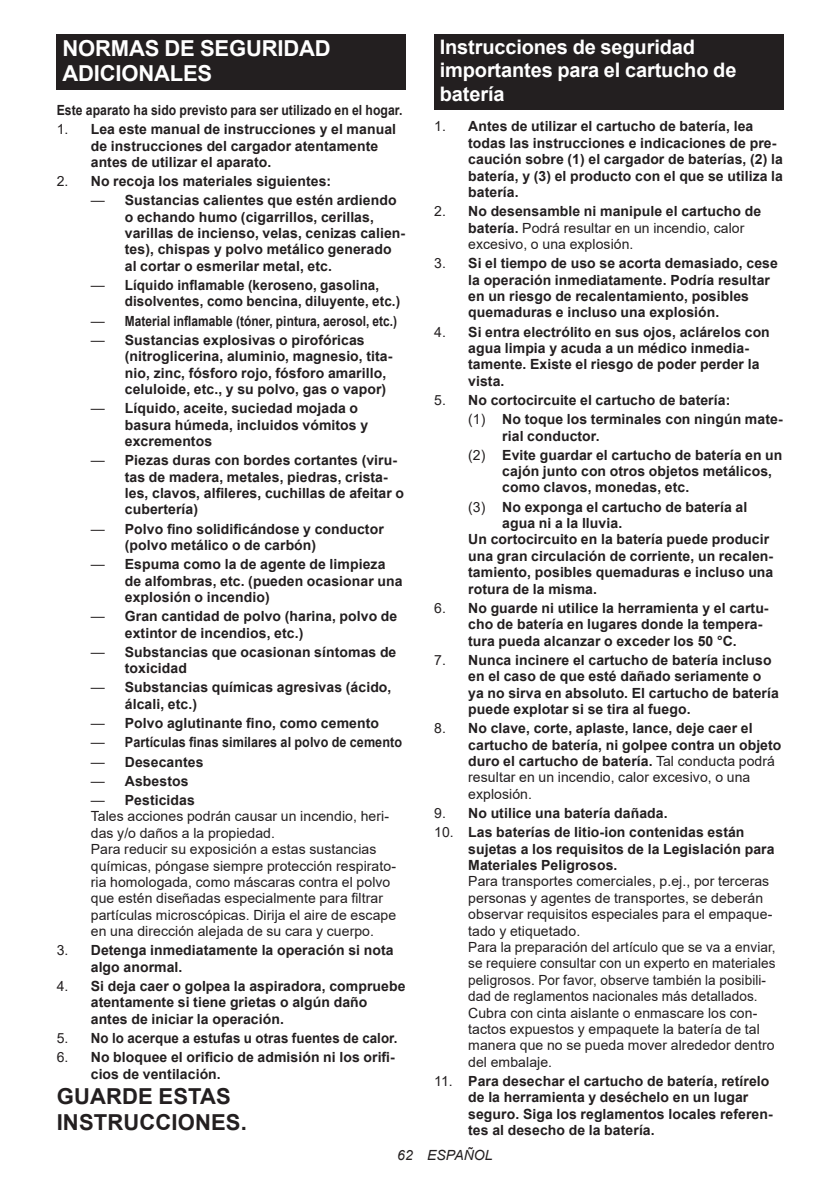
<style>
.page{position:relative;width:840px;height:1191px;background:#fff}
.page>*{position:absolute;margin:0;border:0;box-sizing:border-box;transform-origin:0 0}
.t1{font:700 22px/25.8px "Arial";letter-spacing:-.01em;color:#fff}
.t2{font:700 22px/25.8px "Arial";letter-spacing:.005em;color:#231f20}
.t3{font:700 20px/23.4px "Arial";letter-spacing:-.01em;color:#fff}
.t4{font:700 14px/16.4px "Arial";letter-spacing:.005em;color:#231f20}
.t5{font:14px/16.4px "Arial";letter-spacing:.005em;color:#231f20}
.t6{font:700 14px/16.4px "Arial";letter-spacing:.005em;color:#231f20;scale:.96 1}
.t7{font:700 14px "Arial";letter-spacing:.005em;color:#231f20;scale:.87 1}
.t8{font:700 14px "Arial";letter-spacing:.005em;color:#231f20;scale:.85 1}
.t9{font:700 14px "Arial";letter-spacing:.005em;color:#231f20;scale:.95 1}
.t10{font:700 14px "Arial";letter-spacing:.005em;color:#231f20;scale:.9 1}
.t11{font:italic 14px "Arial";letter-spacing:.005em;color:#231f20}
.s1{font-weight:400}
.s2{font-weight:700}
</style>
<div class="page">
<div style="left:57px;top:34px;width:348px;height:56px;background:#231f20"></div>
<div style="left:434px;top:34px;width:348px;height:75px;background:#231f20"></div>
<h1 class="t1" style="left:62px;top:35px;width:270px">NORMAS DE SEGURIDAD<br>ADICIONALES</h1>
<p class="t7" style="left:57px;top:100px;width:398px">Este aparato ha sido previsto para ser utilizado en el hogar.</p>
<p class="t4" style="left:91px;top:121px;width:306px;text-indent:-34px"><span class="s1">1.</span> Lea este manual de instrucciones y el manual de instrucciones del cargador atentamente antes de utilizar el aparato.</p>
<p class="t4" style="left:57px;top:173px;width:276px"><span class="s1">2.</span> No recoja los materiales siguientes:</p>
<p class="t4" style="left:125px;top:192px;width:281px;text-indent:-34px"><span class="s1">—</span> Sustancias calientes que estén ardiendo o echando humo (cigarrillos, cerillas, varillas de incienso, velas, cenizas calien&shy;tes), chispas y polvo metálico generado al cortar o esmerilar metal, etc.</p>
<p class="t6" style="left:125px;top:277px;width:288px;text-indent:-34px"><span class="s1">—</span> Líquido inflamable (keroseno, gasolina, disolventes, como bencina, diluyente, etc.)</p>
<p class="t8" style="left:91px;top:311px;width:362px"><span class="s1">—</span> Material inflamable (tóner, pintura, aerosol, etc.)</p>
<p class="t4" style="left:125px;top:332px;width:269px;text-indent:-34px"><span class="s1">—</span> Sustancias explosivas o pirofóricas (nitroglicerina, aluminio, magnesio, tita&shy;nio, zinc, fósforo rojo, fósforo amarillo, celuloide, etc., y su polvo, gas o vapor)</p>
<p class="t4" style="left:125px;top:400px;width:245px;text-indent:-34px"><span class="s1">—</span> Líquido, aceite, suciedad mojada o basura húmeda, incluidos vómitos y excrementos</p>
<p class="t4" style="left:125px;top:452px;width:280px;text-indent:-34px"><span class="s1">—</span> Piezas duras con bordes cortantes (viru&shy;tas de madera, metales, piedras, crista&shy;les, clavos, alfileres, cuchillas de afeitar o cubertería)</p>
<p class="t4" style="left:125px;top:521px;width:260px;text-indent:-34px"><span class="s1">—</span> Polvo fino solidificándose y conductor (polvo metálico o de carbón)</p>
<p class="t4" style="left:125px;top:556px;width:279px;text-indent:-34px"><span class="s1">—</span> Espuma como la de agente de limpieza de alfombras, etc. (pueden ocasionar una explosión o incendio)</p>
<p class="t4" style="left:125px;top:608px;width:274px;text-indent:-34px"><span class="s1">—</span> Gran cantidad de polvo (harina, polvo de extintor de incendios, etc.)</p>
<p class="t4" style="left:125px;top:644px;width:273px;text-indent:-34px"><span class="s1">—</span> Substancias que ocasionan síntomas de toxicidad</p>
<p class="t4" style="left:125px;top:679px;width:268px;text-indent:-34px"><span class="s1">—</span> Substancias químicas agresivas (ácido, álcali, etc.)</p>
<p class="t4" style="left:91px;top:715px;width:289px"><span class="s1">—</span> Polvo aglutinante fino, como cemento</p>
<p class="t10" style="left:91px;top:732px;width:347px"><span class="s1">—</span> Partículas finas similares al polvo de cemento</p>
<p class="t4" style="left:91px;top:753px;width:114px"><span class="s1">—</span> Desecantes</p>
<p class="t4" style="left:91px;top:773px;width:99px"><span class="s1">—</span> Asbestos</p>
<p class="t5" style="left:91px;top:791px;width:307px">— <span class="s2">Pesticidas<br></span>Tales acciones podrán causar un incendio, heri&shy;das y/o daños a la propiedad.<br>Para reducir su exposición a estas sustancias químicas, póngase siempre protección respirato&shy;ria homologada, como máscaras contra el polvo que estén diseñadas especialmente para filtrar partículas microscópicas. Dirija el aire de escape en una dirección alejada de su cara y cuerpo.</p>
<p class="t4" style="left:91px;top:942px;width:304px;text-indent:-34px"><span class="s1">3.</span> Detenga inmediatamente la operación si nota algo anormal.</p>
<p class="t4" style="left:91px;top:978px;width:316px;text-indent:-34px"><span class="s1">4.</span> Si deja caer o golpea la aspiradora, compruebe atentamente si tiene grietas o algún daño antes de iniciar la operación.</p>
<p class="t9" style="left:57px;top:1028px;width:360px"><span class="s1">5.</span> No lo acerque a estufas u otras fuentes de calor.</p>
<p class="t4" style="left:91px;top:1049px;width:305px;text-indent:-34px"><span class="s1">6.</span> No bloquee el orificio de admisión ni los orifi&shy;cios de ventilación.</p>
<h1 class="t2" style="left:57px;top:1083px;width:191px">GUARDE ESTAS<br>INSTRUCCIONES.</h1>
<h2 class="t3" style="left:439px;top:36px;width:298px">Instrucciones de seguridad importantes para el cartucho de batería</h2>
<p class="t4" style="left:468px;top:118px;width:316px;text-indent:-34px"><span class="s1">1.</span> Antes de utilizar el cartucho de batería, lea todas las instrucciones e indicaciones de pre&shy;caución sobre (1) el cargador de baterías, (2) la batería, y (3) el producto con el que se utiliza la batería.</p>
<p class="t5" style="left:468px;top:203px;width:294px;text-indent:-34px">2. <span class="s2">No desensamble ni manipule el cartucho de batería.</span> Podrá resultar en un incendio, calor excesivo, o una explosión.</p>
<p class="t4" style="left:468px;top:255px;width:311px;text-indent:-34px"><span class="s1">3.</span> Si el tiempo de uso se acorta demasiado, cese la operación inmediatamente. Podría resultar en un riesgo de recalentamiento, posibles quemaduras e incluso una explosión.</p>
<p class="t4" style="left:468px;top:323px;width:303px;text-indent:-34px"><span class="s1">4.</span> Si entra electrólito en sus ojos, aclárelos con agua limpia y acuda a un médico inmedia&shy;tamente. Existe el riesgo de poder perder la vista.</p>
<p class="t4" style="left:468px;top:390px;width:316px;line-height:19.2px;text-indent:-34px"><span class="s1">5.</span> No cortocircuite el cartucho de batería:<br><span class="s1">(1)</span> No toque los terminales con ningún mate-</p>
<p class="t4" style="left:468px;top:426px;width:315px;line-height:19.2px;text-indent:34px">rial conductor.<br><span class="s1">(2)</span> Evite guardar el cartucho de batería en un</p>
<p class="t4" style="left:502px;top:463px;width:271px">cajón junto con otros objetos metálicos, como clavos, monedas, etc.</p>
<p class="t4" style="left:468px;top:499px;width:280px"><span class="s1">(3)</span> No exponga el cartucho de batería al</p>
<p class="t4" style="left:502px;top:515px;width:121px">agua ni a la lluvia.</p>
<p class="t4" style="left:468px;top:531px;width:302px">Un cortocircuito en la batería puede producir</p>
<p class="t4" style="left:468px;top:548px;width:306px">una gran circulación de corriente, un recalen-</p>
<p class="t4" style="left:468px;top:564px;width:306px">tamiento, posibles quemaduras e incluso una</p>
<p class="t4" style="left:468px;top:580px;width:130px">rotura de la misma.</p>
<p class="t4" style="left:468px;top:600px;width:301px;text-indent:-34px"><span class="s1">6.</span> No guarde ni utilice la herramienta y el cartu&shy;cho de batería en lugares donde la tempera&shy;tura pueda alcanzar o exceder los 50 °C.</p>
<p class="t4" style="left:468px;top:652px;width:312px;text-indent:-34px"><span class="s1">7.</span> Nunca incinere el cartucho de batería incluso en el caso de que esté dañado seriamente o ya no sirva en absoluto. El cartucho de batería puede explotar si se tira al fuego.</p>
<p class="t4" style="left:468px;top:720px;width:314px;text-indent:-34px"><span class="s1">8.</span> No clave, corte, aplaste, lance, deje caer el cartucho de batería, ni golpee contra un objeto duro el cartucho de batería. <span class="s1">Tal conducta podrá resultar en un incendio, calor excesivo, o una explosión.</span></p>
<p class="t4" style="left:434px;top:805px;width:235px"><span class="s1">9.</span> No utilice una batería dañada.</p>
<p class="t4" style="left:468px;top:824px;width:307px;text-indent:-34px"><span class="s1">10.</span> Las baterías de litio-ion contenidas están sujetas a los requisitos de la Legislación para<br>Materiales Peligrosos.</p>
<p class="t5" style="left:468px;top:873px;width:309px">Para transportes comerciales, p.ej., por terceras personas y agentes de transportes, se deberán observar requisitos especiales para el empaque&shy;tado y etiquetado.<br>Para la preparación del artículo que se va a enviar, se requiere consultar con un experto en materiales peligrosos. Por favor, observe también la posibili&shy;dad de reglamentos nacionales más detallados.<br>Cubra con cinta aislante o enmascare los con&shy;tactos expuestos y empaquete la batería de tal manera que no se pueda mover alrededor dentro del embalaje.</p>
<p class="t4" style="left:468px;top:1073px;width:306px;text-indent:-34px"><span class="s1">11.</span> Para desechar el cartucho de batería, retírelo de la herramienta y deséchelo en un lugar seguro. Siga los reglamentos locales referen&shy;tes al desecho de la batería.</p>
<p class="t11" style="left:397px;top:1146px;width:97px">62 ESPAÑOL</p>
</div>
